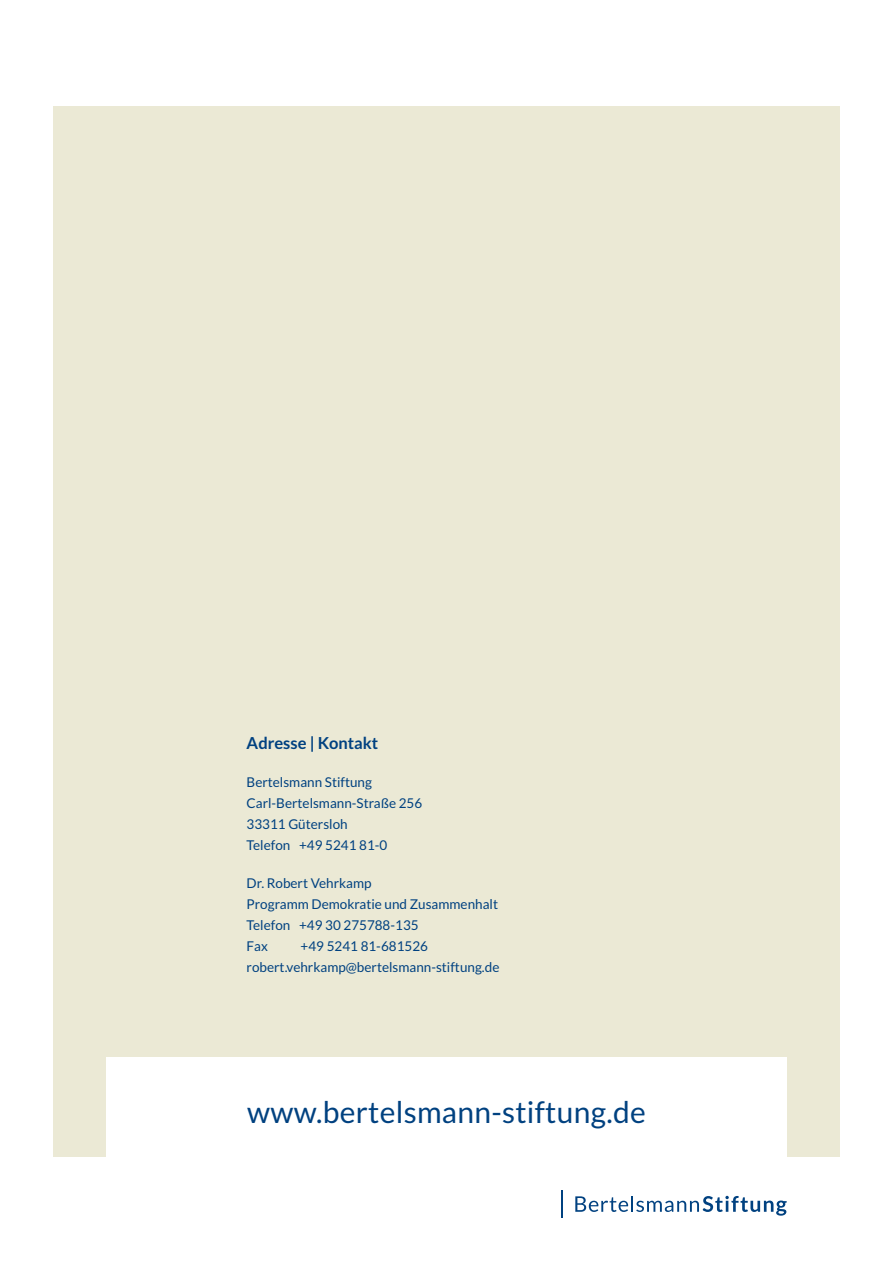
<style>
.page{position:relative;width:893px;height:1263px;background:#fff}
.page>*{position:absolute;margin:0;border:0;box-sizing:border-box;transform-origin:0 0}
.t1{font:30px "Lato";letter-spacing:.01em;color:#004180}
.t2{font:700 16.5px "Lato";color:#004180}
.t3{font:13.5px/21px "Lato";color:#004180}
</style>
<div class="page">
<div style="left:53px;top:106px;width:787px;height:1051px;background:#ebe9d5"></div>
<div style="left:106px;top:1057px;width:681px;height:206px;background:#fff"></div>
<svg style="left:575px;top:1196px;width:212px;height:20px"></svg>
<hr style="left:561px;top:1190px;width:2px;height:27px;background:#004180">
<p class="t2" style="left:247px;top:733px;width:133px">Adresse | Kontakt</p>
<p class="t3" style="left:247px;top:771px;width:177px">Bertelsmann Stiftung<br>Carl-Bertelsmann-Straße 256<br>33311 Gütersloh<br>Telefon +49 5241 81-0</p>
<p class="t3" style="left:247px;top:872px;width:253px">Dr. Robert Vehrkamp<br>Programm Demokratie und Zusammenhalt<br>Telefon +49 30 275788-135<br>Fax</p>
<p class="t3" style="left:247px;top:935px;width:254px;text-indent:54px">+49 5241 81-681526 robert.vehrkamp@bertelsmann-stiftung.de</p>
<h1 class="t1" style="left:247px;top:1095px;width:400px">www.bertelsmann-stiftung.de</h1>
</div>
